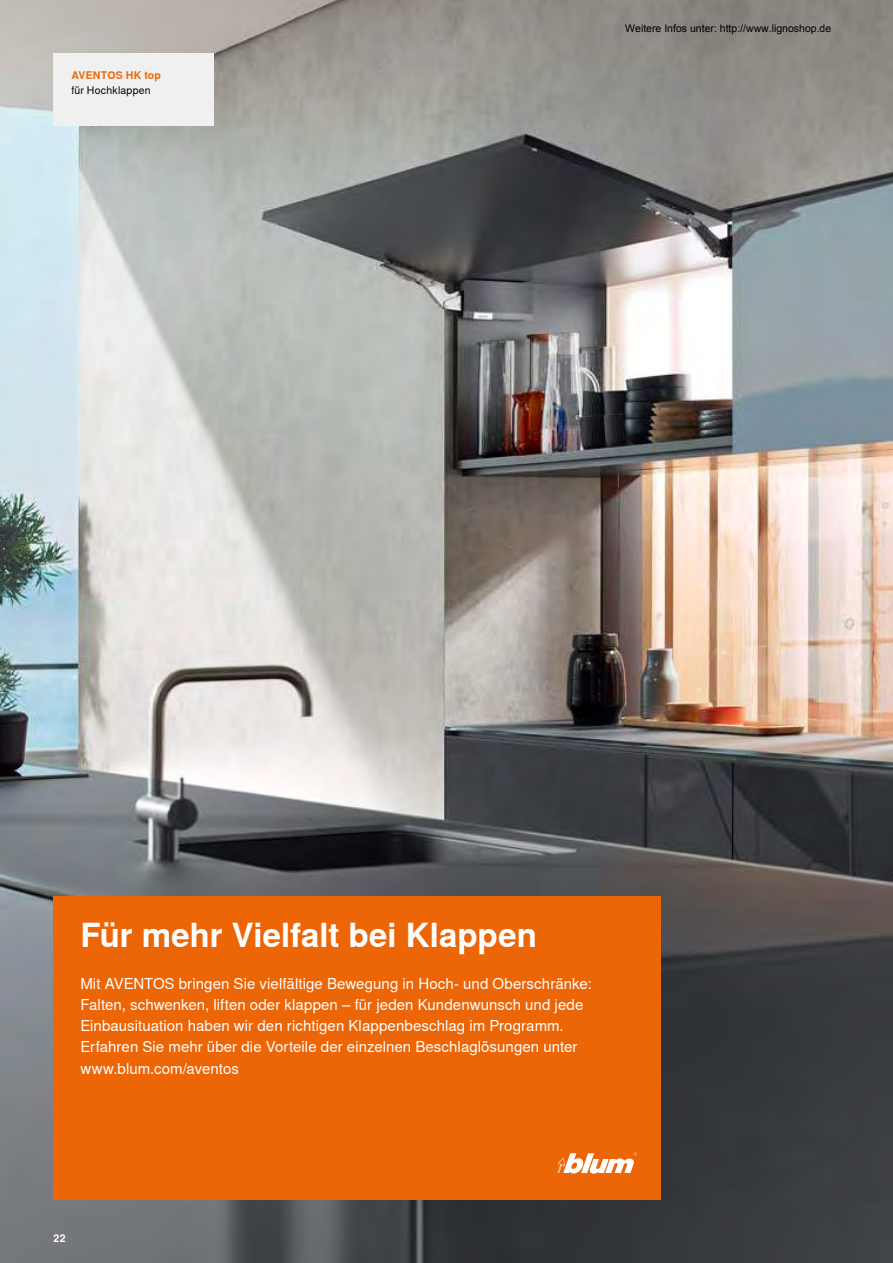
<style>
.page{position:relative;width:893px;height:1263px;background:#fff}
.page>*{position:absolute;margin:0;border:0;box-sizing:border-box;transform-origin:0 0}
.t1{font:700 33px "Nimbus Sans Global";color:#fff}
.t2{font:15px/21px "Nimbus Sans Global";letter-spacing:.005em;color:#fff}
.t3{font:10.5px "Arial";color:#000}
.t4{font:10.5px "Nimbus Sans Global";letter-spacing:.025em;color:#000}
.t5{font:700 10.5px "Nimbus Sans Global";letter-spacing:.015em;color:#ec6608}
.t6{font:700 10.5px "Nimbus Sans Global";color:#fff}
</style>
<div class="page">
<img style="left:0;top:0;width:893px;height:1263px">
<div style="left:54px;top:896px;width:607px;height:304px;background:#ec6608"></div>
<svg style="left:557px;top:1152px;width:80px;height:21px"></svg>
<div style="left:54px;top:54px;width:160px;height:72px;background:#f0f0f0"></div>
<p class="t5" style="left:71px;top:69px;width:91px">AVENTOS HK top</p>
<p class="t4" style="left:71px;top:84px;width:81px">für Hochklappen</p>
<p class="t3" style="left:625px;top:21px;width:208px">Weitere Infos unter: http://www.lignoshop.de</p>
<h1 class="t1" style="left:80px;top:916px;width:458px">Für mehr Vielfalt bei Klappen</h1>
<p class="t2" style="left:80px;top:974px;width:513px">Mit AVENTOS bringen Sie vielfältige Bewegung in Hoch- und Oberschränke:<br>Falten, schwenken, liften oder klappen – für jeden Kundenwunsch und jede Einbausituation haben wir den richtigen Klappenbeschlag im Programm.<br>Erfahren Sie mehr über die Vorteile der einzelnen Beschlaglösungen unter www.blum.com/aventos</p>
<p class="t6" style="left:54px;top:1232px;width:13px">22</p>
</div>
